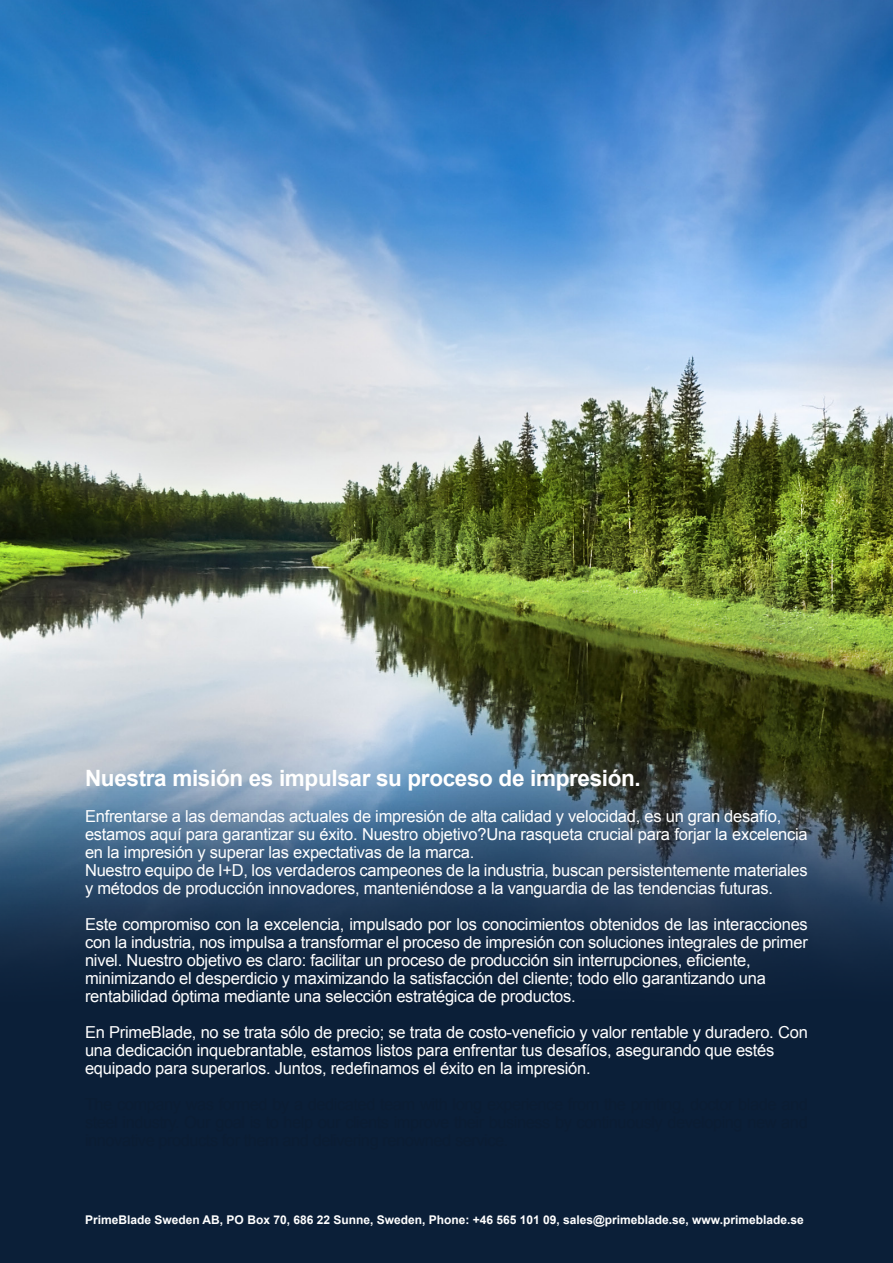
<style>
.page{position:relative;width:893px;height:1263px;background:#fff}
.page>*{position:absolute;margin:0;border:0;box-sizing:border-box;transform-origin:0 0}
.bröd{font:700 22.5px "Arial";letter-spacing:-.015em;color:#fff}
.bröd-2{font:16.5px/18px "Arial";letter-spacing:-.015em;color:#fff}
.bröd-3{font:700 12px "Arial";color:#fff}
</style>
<div class="page">
<img style="left:0;top:0;width:893px;height:791px">
<svg style="left:0;top:791px;width:893px;height:472px;background:#182f49"></svg>
<p class="bröd" style="left:85px;top:763px;width:557px">Nuestra misión es impulsar su proceso de impresión.</p>
<p class="bröd-2" style="left:85px;top:807px;width:698px">Enfrentarse a las demandas actuales de impresión de alta calidad y velocidad, es un gran desafío,</p>
<p class="bröd-2" style="left:85px;top:825px;width:724px">estamos aquí para garantizar su éxito. Nuestro objetivo?Una rasqueta crucial para forjar la excelencia en la impresión y superar las expectativas de la marca.</p>
<p class="bröd-2" style="left:85px;top:861px;width:724px">Nuestro equipo de I+D, los verdaderos campeones de la industria, buscan persistentemente materiales y métodos de producción innovadores, manteniéndose a la vanguardia de las tendencias futuras.</p>
<p class="bröd-2" style="left:85px;top:915px;width:724px;text-align:justify">Este compromiso con la excelencia, impulsado por los conocimientos obtenidos de las interacciones con la industria, nos impulsa a transformar el proceso de impresión con soluciones integrales de primer nivel. Nuestro objetivo es claro: facilitar un proceso de producción sin interrupciones, eficiente,</p>
<p class="bröd-2" style="left:85px;top:969px;width:682px">minimizando el desperdicio y maximizando la satisfacción del cliente; todo ello garantizando una</p>
<p class="bröd-2" style="left:85px;top:987px;width:492px">rentabilidad óptima mediante una selección estratégica de productos.</p>
<p class="bröd-2" style="left:85px;top:1023px;width:724px">En PrimeBlade, no se trata sólo de precio; se trata de costo-veneficio y valor rentable y duradero. Con una dedicación inquebrantable, estamos listos para enfrentar tus desafíos, asegurando que estés</p>
<p class="bröd-2" style="left:85px;top:1059px;width:507px">equipado para superarlos. Juntos, redefinamos el éxito en la impresión.</p>
<p class="bröd-3" style="left:85px;top:1212px;width:720px">PrimeBlade Sweden AB, PO Box 70, 686 22 Sunne, Sweden, Phone: +46 565 101 09, sales@primeblade.se, www.primeblade.se</p>
</div>
